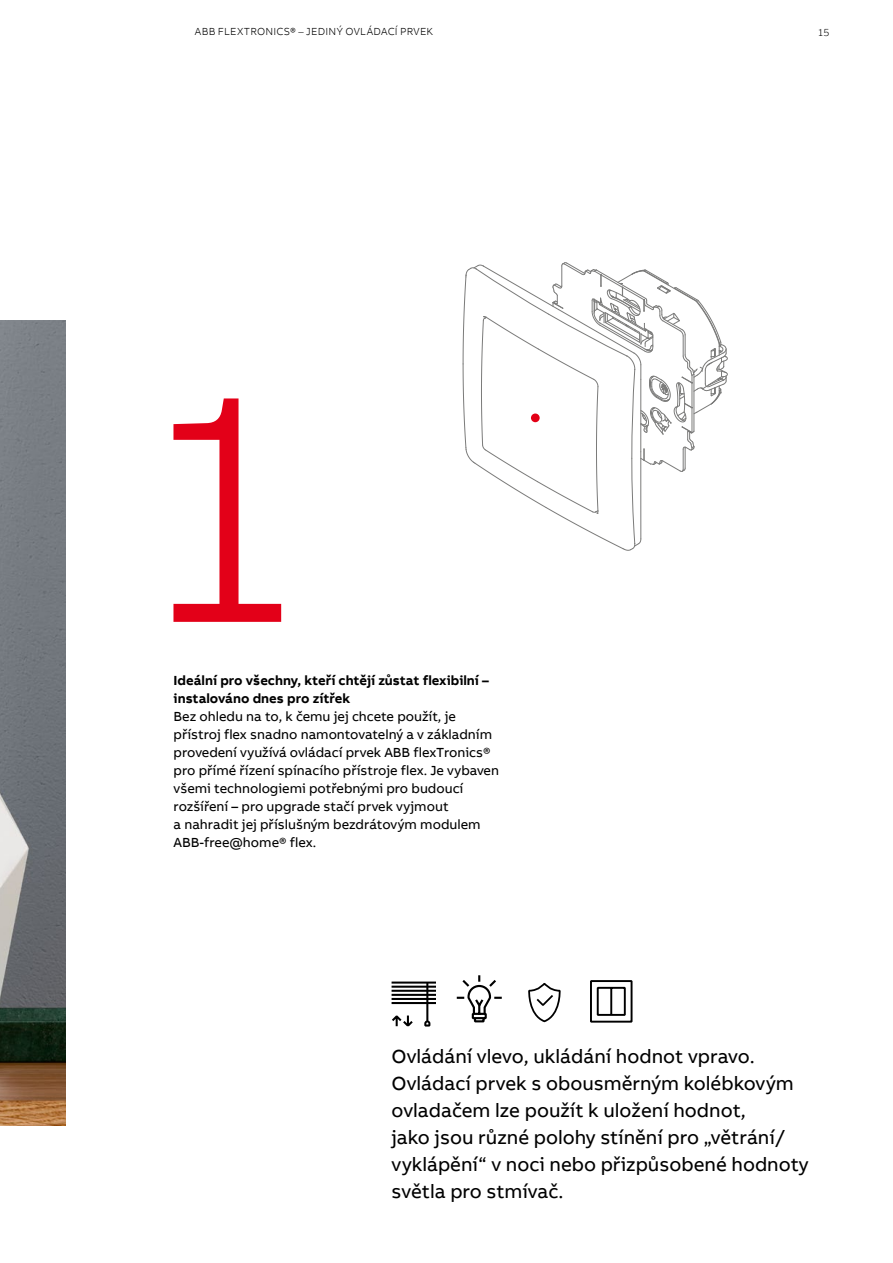
<style>
.page{position:relative;width:893px;height:1263px;background:#fff}
.page>*{position:absolute;margin:0;border:0;box-sizing:border-box;transform-origin:0 0}
.t1{font:300 333.45px "AB Bvoice";color:#e30018}
.t2{font:19.5px/27px "AB Bvoice";color:#000}
.t3{font:13.5px/18px "AB Bvoice";color:#000}
.t4{font:700 13.5px/18px "AB Bvoice";color:#000}
.t5{font:300 10.5px "AB Bvoice";letter-spacing:.025em;color:#000}
</style>
<div class="page">
<img style="left:0;top:320px;width:65px;height:805px">
<svg style="left:392px;top:982px;width:44px;height:44px"></svg>
<svg style="left:457px;top:975px;width:45px;height:47px"></svg>
<svg style="left:528px;top:983px;width:33px;height:39px"></svg>
<svg style="left:590px;top:980px;width:42px;height:42px"></svg>
<svg style="left:462px;top:262px;width:266px;height:289px"></svg>
<div style="left:531px;top:413px;width:9px;height:9px;background:#e30016;border-radius:50%"></div>
<p class="t5" style="left:195px;top:26px;width:240px">ABB FLEXTRONICS® – JEDINÝ OVLÁDACÍ PRVEK</p>
<p class="t5" style="left:818px;top:26px;width:12px">15</p>
<h1 class="t1" style="left:153px;top:313px;width:144px">1</h1>
<p class="t4" style="left:174px;top:671px;width:317px">Ideální pro všechny, kteří chtějí zůstat flexibilní – instalováno dnes pro zítřek</p>
<p class="t3" style="left:174px;top:707px;width:327px">Bez ohledu na to, k čemu jej chcete použít, je přístroj flex snadno namontovatelný a v základním provedení využívá ovládací prvek ABB flexTronics® pro přímé řízení spínacího přístroje flex. Je vybaven všemi technologiemi potřebnými pro budoucí rozšíření – pro upgrade stačí prvek vyjmout<br>a nahradit jej příslušným bezdrátovým modulem ABB-free@home® flex.</p>
<h2 class="t2" style="left:392px;top:1043px;width:419px">Ovládání vlevo, ukládání hodnot vpravo.<br>Ovládací prvek s obousměrným kolébkovým ovladačem lze použít k uložení hodnot,<br>jako jsou různé polohy stínění pro „větrání/ vyklápění“ v noci nebo přizpůsobené hodnoty světla pro stmívač.</h2>
</div>
